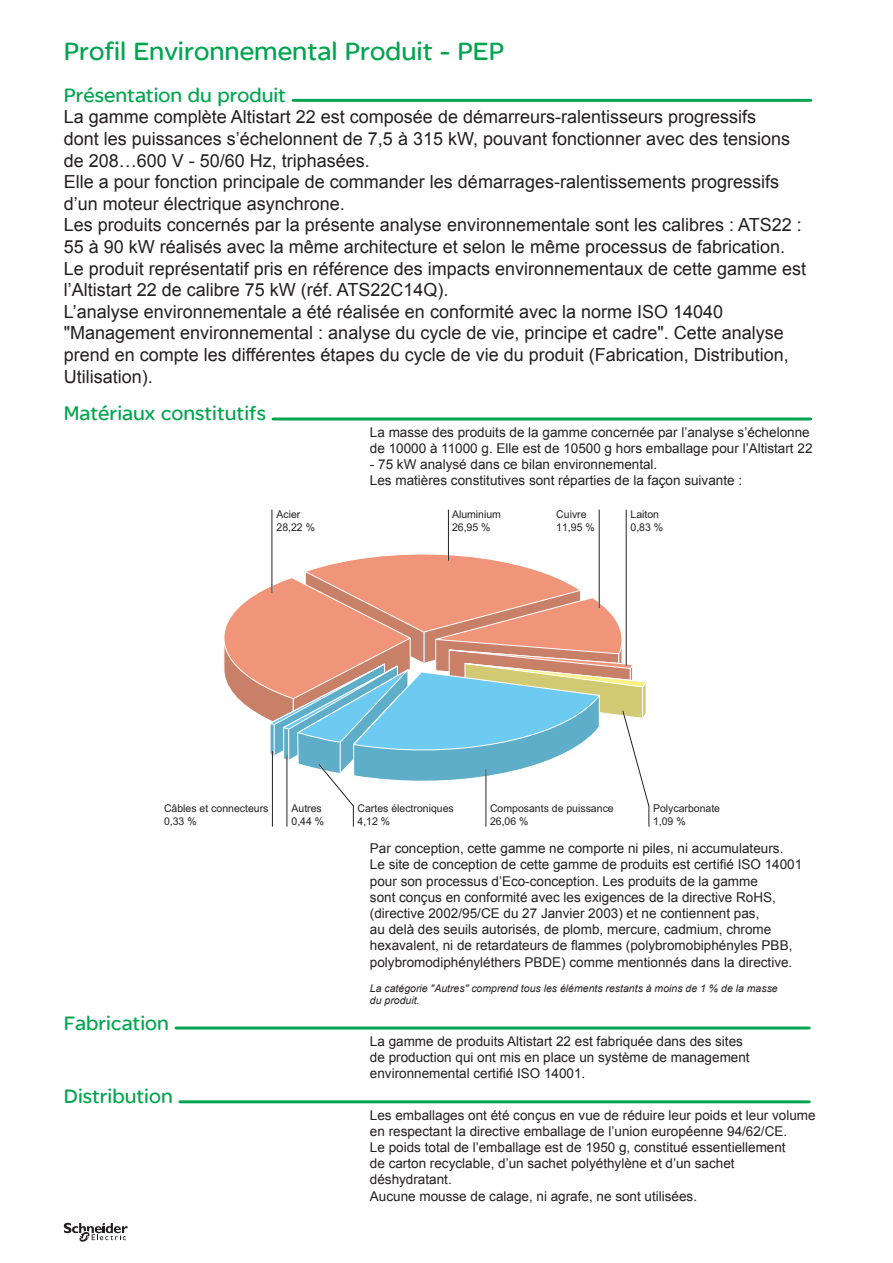
<style>
.page{position:relative;width:893px;height:1263px;background:#fff}
.page>*{position:absolute;margin:0;border:0;box-sizing:border-box;transform-origin:0 0}
.t1{font:27px "SE Optimist Semi";color:#00a54f}
.t2{font:21px "SE Optimist Semi";color:#00a54f}
.t3{font:18px/21.6px "Arial";color:#231f20}
.t4{font:13.5px/16.2px "Arial";color:#231f20}
.t5{font:10.65px/12.9px "Arial";color:#231f20}
.t6{font:italic 10.5px/12.6px "Arial";color:#231f20}
</style>
<div class="page">
<svg style="left:292px;top:99px;width:520px;height:3px"></svg>
<svg style="left:271px;top:417px;width:541px;height:3px"></svg>
<svg style="left:224px;top:543px;width:426px;height:284px"></svg>
<hr style="left:286px;top:756px;width:2px;height:71px;background:#fff">
<hr style="left:287px;top:756px;width:1px;height:71px;background:#231f20">
<hr style="left:272px;top:751px;width:1px;height:76px;background:#231f20">
<hr style="left:448px;top:510px;width:1px;height:51px;background:#231f20">
<hr style="left:625px;top:509px;width:2px;height:157px;background:#fff">
<hr style="left:626px;top:510px;width:1px;height:156px;background:#231f20">
<hr style="left:598px;top:509px;width:2px;height:99px;background:#fff">
<hr style="left:599px;top:510px;width:1px;height:98px;background:#231f20">
<hr style="left:271px;top:509px;width:2px;height:83px;background:#fff">
<hr style="left:272px;top:510px;width:1px;height:83px;background:#231f20">
<svg style="left:175px;top:1026px;width:636px;height:3px"></svg>
<svg style="left:178px;top:1100px;width:633px;height:3px"></svg>
<svg style="left:64px;top:1223px;width:64px;height:19px"></svg>
<h1 class="t1" style="left:64px;top:36px;width:442px">Profil Environnemental Produit - PEP</h1>
<h2 class="t2" style="left:64px;top:83px;width:224px">Présentation du produit</h2>
<p class="t3" style="left:64px;top:107px;width:744px">La gamme complète Altistart 22 est composée de démarreurs-ralentisseurs progressifs<br>dont les puissances s’échelonnent de 7,5 à 315 kW, pouvant fonctionner avec des tensions de 208…600 V - 50/60 Hz, triphasées.<br>Elle a pour fonction principale de commander les démarrages-ralentissements progressifs d’un moteur électrique asynchrone.<br>Les produits concernés par la présente analyse environnementale sont les calibres : ATS22 :<br>55 à 90 kW réalisés avec la même architecture et selon le même processus de fabrication.<br>Le produit représentatif pris en référence des impacts environnementaux de cette gamme est l’Altistart 22 de calibre 75 kW (réf. ATS22C14Q).<br>L’analyse environnementale a été réalisée en conformité avec la norme ISO 14040 "Management environnemental : analyse du cycle de vie, principe et cadre". Cette analyse prend en compte les différentes étapes du cycle de vie du produit (Fabrication, Distribution, Utilisation).</p>
<h2 class="t2" style="left:64px;top:402px;width:204px">Matériaux constitutifs</h2>
<p class="t4" style="left:370px;top:424px;width:444px">La masse des produits de la gamme concernée par l’analyse s’échelonne de 10000 à 11000 g. Elle est de 10500 g hors emballage pour l’Altistart 22</p>
<p class="t4" style="left:370px;top:456px;width:374px">- 75 kW analysé dans ce bilan environnemental.<br>Les matières constitutives sont réparties de la façon suivante :</p>
<p class="t5" style="left:276px;top:508px;width:40px">Acier<br>28,22 %</p>
<p class="t5" style="left:452px;top:508px;width:51px">Aluminium<br>26,95 %</p>
<p class="t5" style="left:556px;top:508px;width:40px">Cuivre<br>11,95 %</p>
<p class="t5" style="left:630px;top:508px;width:34px">Laiton<br>0,83 %</p>
<p class="t5" style="left:164px;top:802px;width:106px">Câbles et connecteurs<br>0,33 %</p>
<p class="t5" style="left:291px;top:802px;width:34px">Autres<br>0,44 %</p>
<p class="t5" style="left:357px;top:802px;width:98px">Cartes électroniques<br>4,12 %</p>
<p class="t5" style="left:653px;top:802px;width:69px">Polycarbonate<br>1,09 %</p>
<p class="t5" style="left:490px;top:802px;width:125px">Composants de puissance<br>26,06 %</p>
<h2 class="t2" style="left:64px;top:1011px;width:107px">Fabrication</h2>
<h2 class="t2" style="left:64px;top:1084px;width:111px">Distribution</h2>
<p class="t4" style="left:370px;top:840px;width:434px">Par conception, cette gamme ne comporte ni piles, ni accumulateurs.<br>Le site de conception de cette gamme de produits est certifié ISO 14001 pour son processus d’Eco-conception. Les produits de la gamme<br>sont conçus en conformité avec les exigences de la directive RoHS, (directive 2002/95/CE du 27 Janvier 2003) et ne contiennent pas,<br>au delà des seuils autorisés, de plomb, mercure, cadmium, chrome hexavalent, ni de retardateurs de flammes (polybromobiphényles PBB, polybromodiphényléthers PBDE) comme mentionnés dans la directive.</p>
<p class="t6" style="left:370px;top:982px;width:409px">La catégorie "Autres" comprend tous les éléments restants à moins de 1 % de la masse du produit.</p>
<p class="t4" style="left:370px;top:1033px;width:381px">La gamme de produits Altistart 22 est fabriquée dans des sites de production qui ont mis en place un système de management environnemental certifié ISO 14001.</p>
<p class="t4" style="left:370px;top:1107px;width:447px">Les emballages ont été conçus en vue de réduire leur poids et leur volume en respectant la directive emballage de l’union européenne 94/62/CE.<br>Le poids total de l’emballage est de 1950 g, constitué essentiellement<br>de carton recyclable, d’un sachet polyéthylène et d’un sachet déshydratant.<br>Aucune mousse de calage, ni agrafe, ne sont utilisées.</p>
</div>
